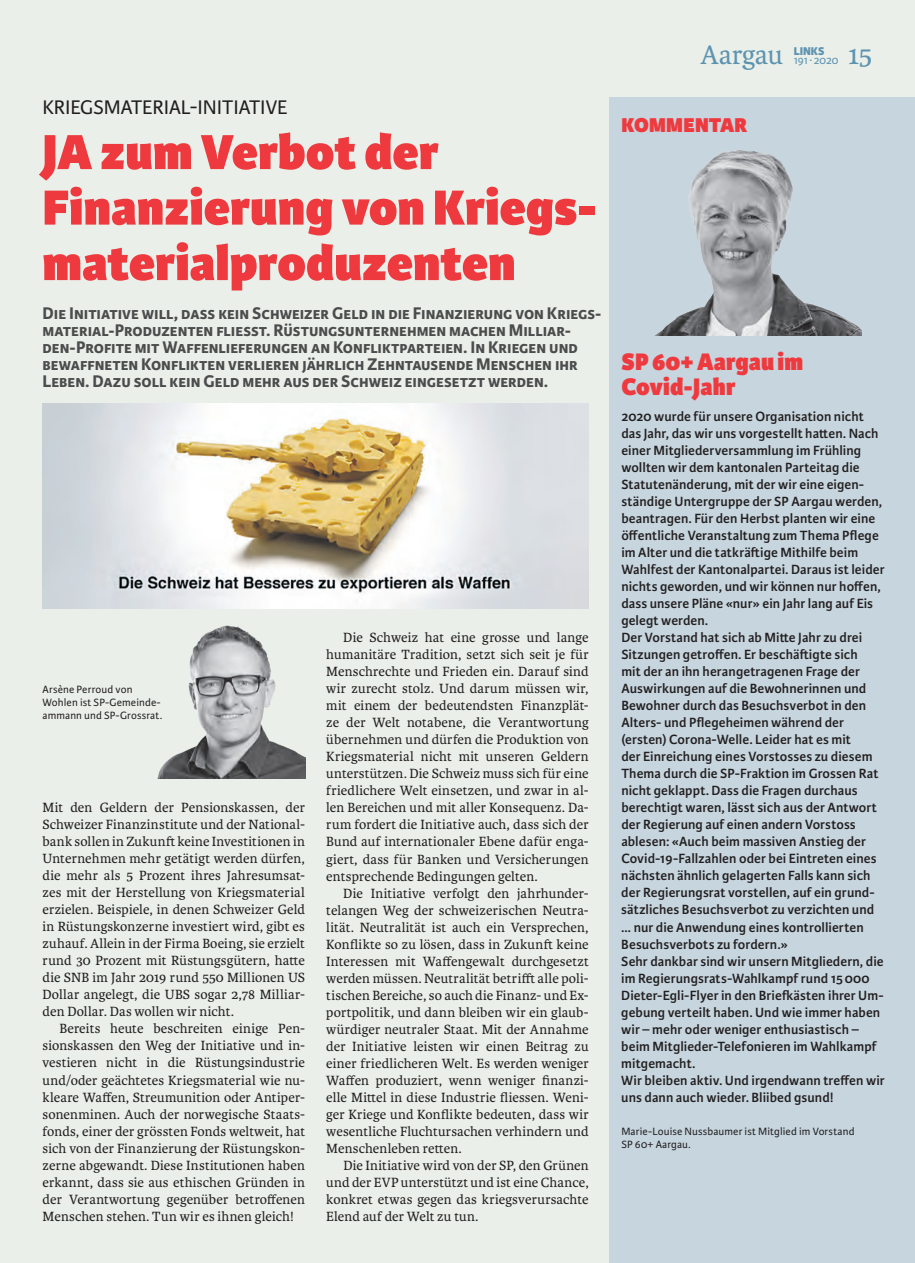
<style>
.page{position:relative;width:915px;height:1263px;background:#fff}
.page>*{position:absolute;margin:0;border:0;box-sizing:border-box;transform-origin:0 0}
.t1{font:800 52.5px/55.5px "Karmina Sans";color:#ee3a3e}
.t2{font:28.5px "Karmina";letter-spacing:-.005em;color:#5e93b0}
.t3{font:800 25.5px/25.5px "Karmina Sans";letter-spacing:.005em;color:#ee3a3e}
.t4{font:800 21.3px "Karmina Sans";letter-spacing:.005em;color:#ee3a3e}
.t5{font:21px "Karmina Sans";color:#231f20}
.t6{font:700 18px/17px "Karmina Sans";color:#4b4c4d}
.t7{font:14.25px/17px "Karmina";letter-spacing:.01em;color:#231f20;text-align:justify}
.t8{font:600 14.25px/17px "Karmina Sans";letter-spacing:.005em;color:#231f20}
.t9{font:12px "Karmina Sans";color:#5e93b0}
.t10{font:800 12px "Karmina Sans";color:#5e93b0}
.t11{font:11.25px/12.8px "Karmina Sans";letter-spacing:.01em;color:#231f20}
</style>
<div class="page">
<div style="left:0;top:0;width:914px;height:1263px;background:#eaf0e9"></div>
<img style="left:157px;top:625px;width:148px;height:153px">
<div style="left:609px;top:98px;width:305px;height:1165px;background:#c6d5de"></div>
<img style="left:654px;top:150px;width:207px;height:186px">
<img style="left:43px;top:404px;width:545px;height:204px">
<h3 class="t5" style="left:43px;top:95px;width:246px">KRIEGSMATERIAL-INITIATIVE</h3>
<h1 class="t1" style="left:43px;top:126px;width:555px">JA zum Verbot der<br>Finanzierung von Kriegs&shy;materialproduzenten</h1>
<p class="t6" style="left:43px;top:305px;width:560px">Die Initiative will, dass kein Schweizer Geld in die Finanzierung von Kriegs&shy;material-Produzenten fliesst. Rüstungsunternehmen machen Milliar&shy;den-Profite mit Waffenlieferungen an Konfliktparteien. In Kriegen und bewaffneten Konflikten verlieren jährlich Zehntausende Menschen ihr Leben. Dazu soll kein Geld mehr aus der Schweiz eingesetzt werden.</p>
<p class="t11" style="left:43px;top:683px;width:121px">Arsène Perroud von<br>Wohlen ist SP-Gemeinde&shy;ammann und SP-Grossrat.</p>
<p class="t7" style="left:43px;top:799px;width:264px">Mit den Geldern der Pensionskassen, der Schweizer Finanzinstitute und der National&shy;bank sollen in Zukunft keine Investitionen in Unternehmen mehr getätigt werden dürfen, die mehr als 5 Prozent ihres Jahresumsat&shy;zes mit der Herstellung von Kriegsmaterial erzielen. Beispiele, in denen Schweizer Geld in Rüstungskonzerne investiert wird, gibt es zuhauf. Allein in der Firma Boeing, sie erzielt rund 30 Prozent mit Rüstungsgütern, hatte die SNB im Jahr 2019 rund 550 Millionen US Dollar angelegt, die UBS sogar 2,78 Milliar&shy;den Dollar. Das wollen wir nicht.</p>
<p class="t7" style="left:43px;top:1020px;width:264px;text-indent:17px">Bereits heute beschreiten einige Pen&shy;sionskassen den Weg der Initiative und in&shy;vestieren nicht in die Rüstungsindustrie und/oder geächtetes Kriegsmaterial wie nu&shy;kleare Waffen, Streumunition oder Antiper&shy;sonenminen. Auch der norwegische Staats&shy;fonds, einer der grössten Fonds weltweit, hat sich von der Finanzierung der Rüstungskon&shy;zerne abgewandt. Diese Institutionen haben erkannt, dass sie aus ethischen Gründen in der Verantwortung gegenüber betroffenen Menschen stehen. Tun wir es ihnen gleich!</p>
<p class="t7" style="left:326px;top:629px;width:264px;text-indent:17px">Die Schweiz hat eine grosse und lange humanitäre Tradition, setzt sich seit je für Menschrechte und Frieden ein. Darauf sind wir zurecht stolz. Und darum müssen wir, mit einem der bedeutendsten Finanzplät&shy;ze der Welt notabene, die Verantwortung übernehmen und dürfen die Produktion von Kriegsmaterial nicht mit unseren Geldern unterstützen. Die Schweiz muss sich für eine friedlichere Welt einsetzen, und zwar in al&shy;len Bereichen und mit aller Konsequenz. Da&shy;rum fordert die Initiative auch, dass sich der Bund auf internationaler Ebene dafür enga&shy;giert, dass für Banken und Versicherungen entsprechende Bedingungen gelten.</p>
<p class="t7" style="left:326px;top:885px;width:264px;text-indent:17px">Die Initiative verfolgt den jahrhunder&shy;telangen Weg der schweizerischen Neutra&shy;lität. Neutralität ist auch ein Versprechen, Konflikte so zu lösen, dass in Zukunft keine Interessen mit Waffengewalt durchgesetzt werden müssen. Neutralität betrifft alle poli&shy;tischen Bereiche, so auch die Finanz- und Ex&shy;portpolitik, und dann bleiben wir ein glaub&shy;würdiger neutraler Staat. Mit der Annahme der Initiative leisten wir einen Beitrag zu einer friedlicheren Welt. Es werden weniger Waffen produziert, wenn weniger finanzi&shy;elle Mittel in diese Industrie fliessen. Weni&shy;ger Kriege und Konflikte bedeuten, dass wir wesentliche Fluchtursachen verhindern und Menschenleben retten.</p>
<p class="t7" style="left:326px;top:1157px;width:264px;text-indent:17px">Die Initiative wird von der SP, den Grünen und der EVP unterstützt und ist eine Chance, konkret etwas gegen das kriegsverursachte Elend auf der Welt zu tun.</p>
<h2 class="t2" style="left:700px;top:39px;width:84px">Aargau</h2>
<p class="t10" style="left:793px;top:44px;width:32px">LINKS</p>
<p class="t9" style="left:793px;top:53px;width:46px">191∙ 2020</p>
<h2 class="t2" style="left:847px;top:39px;width:26px">15</h2>
<h3 class="t4" style="left:621px;top:112px;width:127px">KOMMENTAR</h3>
<h3 class="t3" style="left:621px;top:350px;width:183px">SP 60+ Aargau im<br>Covid-Jahr</h3>
<p class="t8" style="left:621px;top:408px;width:265px">2020 wurde für unsere Organisation nicht das Jahr, das wir uns vorgestellt hatten. Nach einer Mitgliederversammlung im Frühling wollten wir dem kantonalen Parteitag die Statutenänderung, mit der wir eine eigen&shy;ständige Untergruppe der SP Aargau werden, beantragen. Für den Herbst planten wir eine öffentliche Veranstaltung zum Thema Pflege im Alter und die tatkräftige Mithilfe beim Wahlfest der Kantonalpartei. Daraus ist leider nichts geworden, und wir können nur hoffen, dass unsere Pläne «nur» ein Jahr lang auf Eis gelegt werden.<br>Der Vorstand hat sich ab Mitte Jahr zu drei Sitzungen getroffen. Er beschäftigte sich<br>mit der an ihn herangetragenen Frage der Auswirkungen auf die Bewohnerinnen und Bewohner durch das Besuchsverbot in den Alters- und Pflegeheimen während der (ersten) Corona-Welle. Leider hat es mit<br>der Einreichung eines Vorstosses zu diesem Thema durch die SP-Fraktion im Grossen Rat nicht geklappt. Dass die Fragen durchaus berechtigt waren, lässt sich aus der Antwort der Regierung auf einen andern Vorstoss ablesen: «Auch beim massiven Anstieg der Covid-19-Fallzahlen oder bei Eintreten eines nächsten ähnlich gelagerten Falls kann sich der Regierungsrat vorstellen, auf ein grund&shy;sätzliches Besuchsverbot zu verzichten und … nur die Anwendung eines kontrollierten Besuchsverbots zu fordern.»<br>Sehr dankbar sind wir unsern Mitgliedern, die im Regierungsrats-Wahlkampf rund 15000<br>Dieter-Egli-Flyer in den Briefkästen ihrer Um&shy;gebung verteilt haben. Und wie immer haben wir – mehr oder weniger enthusiastisch – beim Mitglieder-Telefonieren im Wahlkampf mitgemacht.<br>Wir bleiben aktiv. Und irgendwann treffen wir uns dann auch wieder. Bliibed gsund!</p>
<p class="t11" style="left:621px;top:1125px;width:235px">Marie-Louise Nussbaumer ist Mitglied im Vorstand<br>SP 60+ Aargau.</p>
</div>
